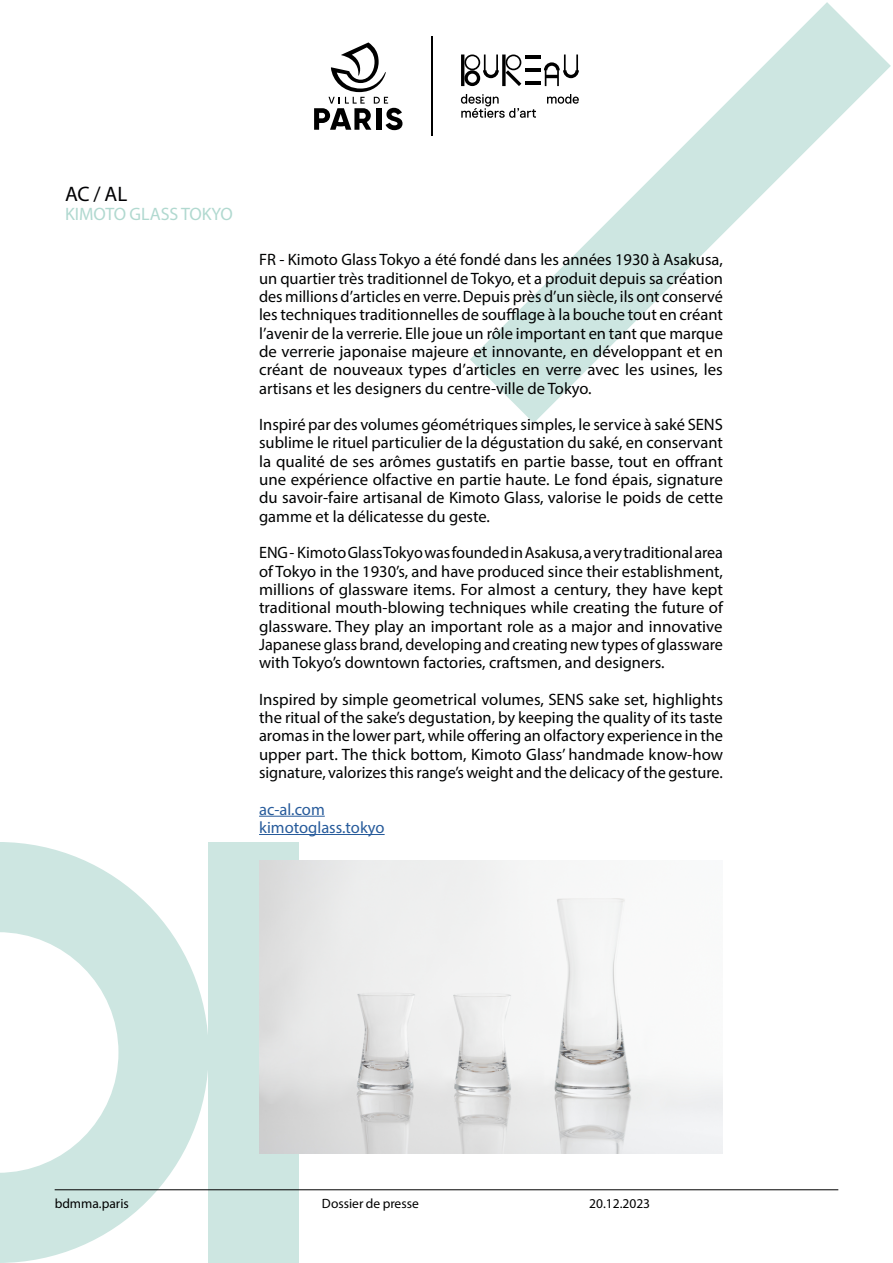
<style>
.page{position:relative;width:893px;height:1263px;background:#fff}
.page>*{position:absolute;margin:0;border:0;box-sizing:border-box;transform-origin:0 0}
.t1{font:21px "Myriad Pro";color:#000003}
.t2{font:18px "Myriad Pro";color:#b1d9d0}
.t3{font:16.5px/18.3px "Myriad Pro";color:#010202;text-align:justify}
.t4{font:16.5px/18.3px "Myriad Pro";color:#275b9b}
.t5{font:13.5px "Myriad Pro";color:#000}
</style>
<div class="page">
<div style="left:209px;top:842px;width:90px;height:421px;background:#cde6e1"></div>
<svg style="left:0;top:842px;width:209px;height:421px;fill:#cde6e1"></svg>
<svg style="left:470px;top:2px;width:421px;height:421px"></svg>
<hr style="left:259px;top:816px;width:66px;height:1px;background:#275b9b">
<hr style="left:259px;top:834px;width:126px;height:1px;background:#275b9b">
<hr style="left:55px;top:1189px;width:783px;height:1px;background:#000">
<svg style="left:314px;top:42px;width:88px;height:88px"></svg>
<hr style="left:431px;top:37px;width:1px;height:99px;background:#000">
<svg style="left:461px;top:94px;width:75px;height:24px"></svg>
<svg style="left:547px;top:94px;width:32px;height:10px"></svg>
<svg style="left:461px;top:55px;width:60px;height:31px"></svg>
<hr style="left:525px;top:56px;width:15px;height:3px;background:#000">
<hr style="left:525px;top:82px;width:15px;height:3px;background:#000">
<hr style="left:525px;top:69px;width:15px;height:3px;background:#000">
<svg style="left:544px;top:55px;width:35px;height:31px"></svg>
<img style="left:259px;top:860px;width:464px;height:293px">
<p class="t1" style="left:65px;top:181px;width:64px">AC / AL</p>
<p class="t2" style="left:65px;top:202px;width:169px">KIMOTO GLASS TOKYO</p>
<p class="t3" style="left:259px;top:250px;width:465px">FR - Kimoto Glass Tokyo a été fondé dans les années 1930 à Asakusa, un quartier très traditionnel de Tokyo, et a produit depuis sa création des millions d’articles en verre. Depuis près d’un siècle, ils ont conservé les techniques traditionnelles de soufflage à la bouche tout en créant l’avenir de la verrerie. Elle joue un rôle important en tant que marque de verrerie japonaise majeure et innovante, en développant et en créant de nouveaux types d’articles en verre avec les usines, les artisans et les designers du centre-ville de Tokyo.</p>
<p class="t3" style="left:259px;top:415px;width:465px">Inspiré par des volumes géométriques simples, le service à saké SENS sublime le rituel particulier de la dégustation du saké, en conservant la qualité de ses arômes gustatifs en partie basse, tout en offrant une expérience olfactive en partie haute. Le fond épais, signature du savoir-faire artisanal de Kimoto Glass, valorise le poids de cette gamme et la délicatesse du geste.</p>
<p class="t3" style="left:259px;top:543px;width:465px">ENG - Kimoto Glass Tokyo was founded in Asakusa, a very traditional area of Tokyo in the 1930’s, and have produced since their establishment, millions of glassware items. For almost a century, they have kept traditional mouth-blowing techniques while creating the future of glassware. They play an important role as a major and innovative Japanese glass brand, developing and creating new types of glassware with Tokyo’s downtown factories, craftsmen, and designers.</p>
<p class="t3" style="left:259px;top:690px;width:466px">Inspired by simple geometrical volumes, SENS sake set, highlights the ritual of the sake’s degustation, by keeping the quality of its taste aromas in the lower part, while offering an olfactory experience in the upper part. The thick bottom, Kimoto Glass’ handmade know-how signature, valorizes this range’s weight and the delicacy of the gesture.</p>
<p class="t4" style="left:259px;top:800px;width:127px">ac-al.com kimotoglass.tokyo</p>
<p class="t5" style="left:55px;top:1195px;width:76px">bdmma.paris</p>
<p class="t5" style="left:322px;top:1195px;width:98px">Dossier de presse</p>
<p class="t5" style="left:589px;top:1195px;width:62px">20.12.2023</p>
</div>
